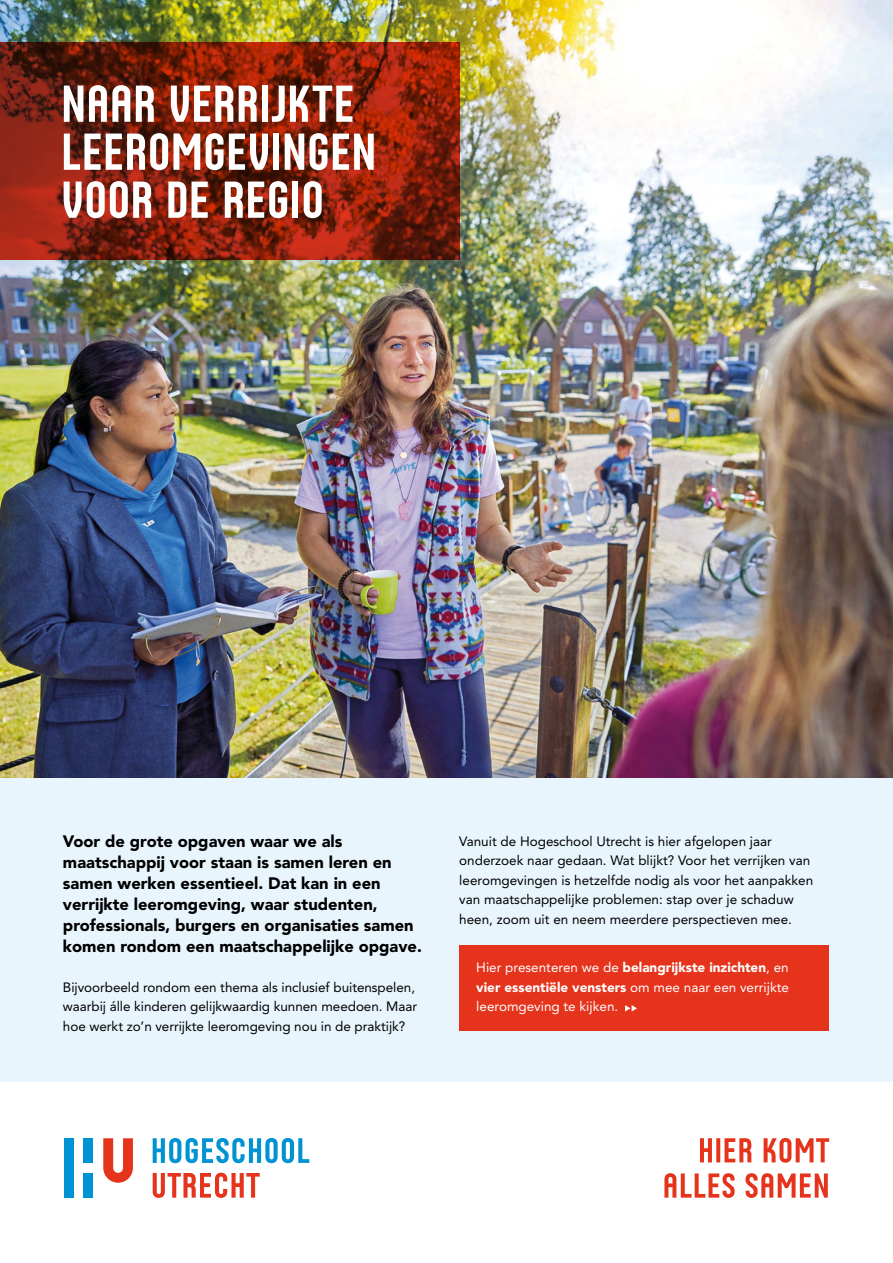
<style>
.page{position:relative;width:893px;height:1263px;background:#fff}
.page>*{position:absolute;margin:0;border:0;box-sizing:border-box;transform-origin:0 0}
.t1{font:52.5px/48px "Husans";letter-spacing:-.02em;color:#fff}
.t2{font:900 16.5px/21px "Avenir LT Std";color:#000}
.t3{font:13.5px/19.5px "Avenir LT Std";color:#000}
.t4{font:13.5px/19.5px "Avenir LT Std";color:#fff;text-align:justify}
.s1{font-weight:900}
</style>
<div class="page">
<div style="left:0;top:777px;width:893px;height:305px;background:#e9f5fc"></div>
<img style="left:0;top:0;width:893px;height:777px">
<svg style="left:0;top:43px;width:459px;height:217px;background:#801f0b"></svg>
<svg style="left:700px;top:1138px;width:129px;height:25px"></svg>
<svg style="left:664px;top:1173px;width:164px;height:25px"></svg>
<div style="left:84px;top:1138px;width:9px;height:25px;background:#0093d3"></div>
<div style="left:84px;top:1173px;width:9px;height:24px;background:#0093d3"></div>
<div style="left:64px;top:1138px;width:10px;height:59px;background:#0093d3"></div>
<svg style="left:103px;top:1138px;width:30px;height:45px"></svg>
<svg style="left:153px;top:1138px;width:156px;height:25px"></svg>
<svg style="left:153px;top:1173px;width:107px;height:25px"></svg>
<div style="left:459px;top:945px;width:370px;height:85px;background:#e6331c"></div>
<svg style="left:625px;top:1005px;width:12px;height:6px"></svg>
<h1 class="t1" style="left:61px;top:79px;width:318px">NAAR VERRIJKTE<br>LEEROMGEVINGEN<br>VOOR DE REGIO</h1>
<p class="t2" style="left:63px;top:831px;width:360px">Voor de grote opgaven waar we als maatschappij voor staan is samen leren en samen werken essentieel. Dat kan in een verrijkte leeromgeving, waar studenten, professionals, burgers en organisaties samen komen rondom een maatschappelijke opgave.</p>
<p class="t3" style="left:63px;top:977px;width:356px">Bijvoorbeeld rondom een thema als inclusief buitenspelen, waarbij álle kinderen gelijkwaardig kunnen meedoen. Maar hoe werkt zo’n verrijkte leeromgeving nou in de praktijk?</p>
<p class="t3" style="left:459px;top:831px;width:355px">Vanuit de Hogeschool Utrecht is hier afgelopen jaar onderzoek naar gedaan. Wat blijkt? Voor het verrijken van leeromgevingen is hetzelfde nodig als voor het aanpakken van maatschappelijke problemen: stap over je schaduw heen, zoom uit en neem meerdere perspectieven mee.</p>
<p class="t4" style="left:476px;top:958px;width:314px">Hier presenteren we de <span class="s1">belangrijkste inzichten</span>, en <span class="s1">vier essentiële vensters</span> om mee naar een verrijkte leeromgeving te kijken.</p>
</div>
